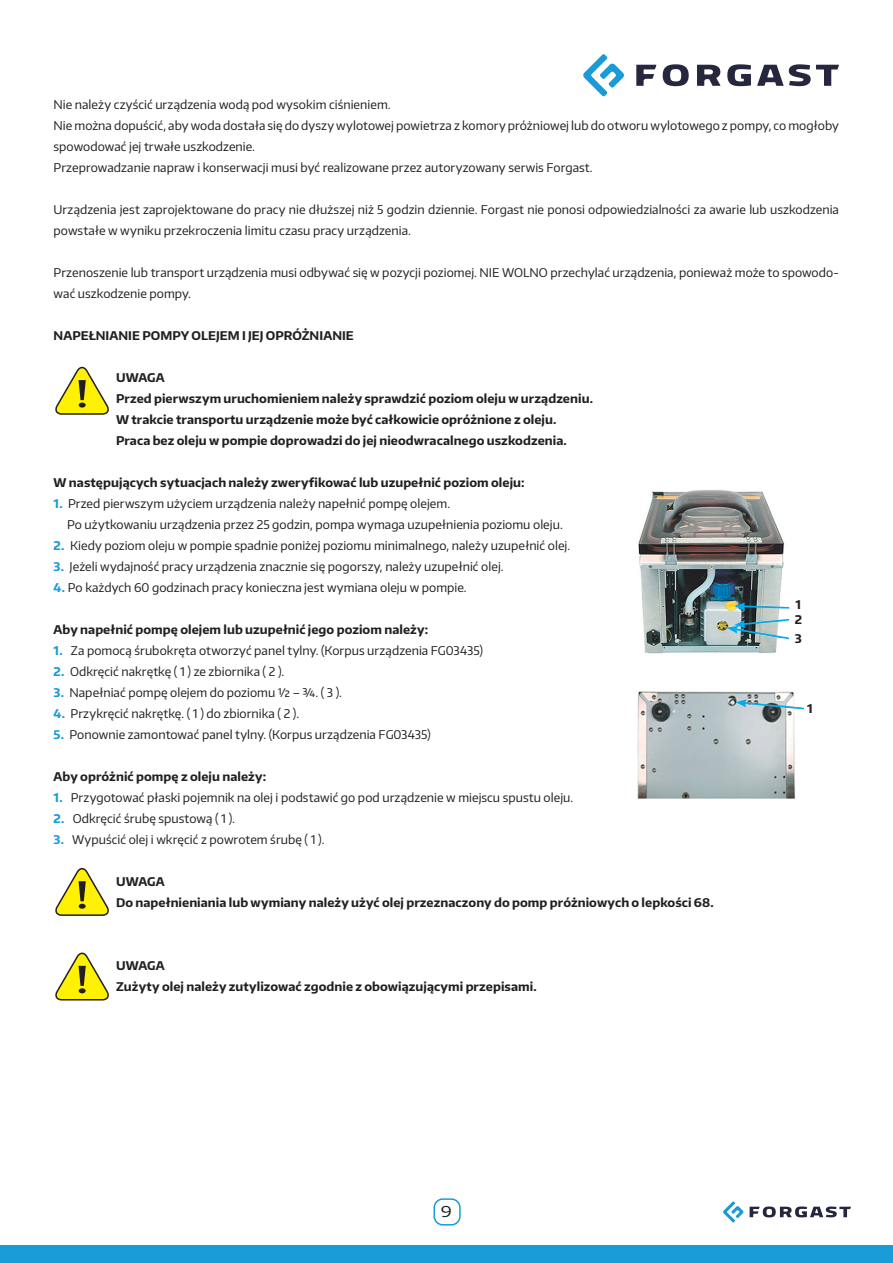
<style>
.page{position:relative;width:893px;height:1263px;background:#fff}
.page>*{position:absolute;margin:0;border:0;box-sizing:border-box;transform-origin:0 0}
.Styl_akapitowy_1{font:15px "Encode Sans";color:#231f20;scale:1.19 1}
.t1{font:12px/21px "Encode Sans";letter-spacing:.005em;color:#231f20}
.Styl_akapitowy_5{font:700 12px "Encode Sans";letter-spacing:.005em;color:#231f20}
.s1{font-weight:700;color:#199bd8}
</style>
<div class="page">
<svg style="left:55px;top:366px;width:54px;height:49px"></svg>
<svg style="left:55px;top:952px;width:54px;height:49px"></svg>
<svg style="left:55px;top:868px;width:54px;height:48px"></svg>
<svg style="left:583px;top:54px;width:41px;height:43px"></svg>
<svg style="left:636px;top:65px;width:20px;height:21px"></svg>
<svg style="left:663px;top:64px;width:26px;height:22px"></svg>
<svg style="left:697px;top:65px;width:23px;height:21px"></svg>
<svg style="left:727px;top:64px;width:24px;height:22px"></svg>
<svg style="left:757px;top:64px;width:82px;height:22px"></svg>
<div style="left:0;top:1246px;width:893px;height:17px;background:#199bd8"></div>
<svg style="left:723px;top:1201px;width:21px;height:21px"></svg>
<svg style="left:750px;top:1206px;width:101px;height:11px"></svg>
<div style="left:433px;top:1198px;width:28px;height:27px;border:2px solid #199bd8;border-radius:9px"></div>
<img style="left:637px;top:691px;width:159px;height:108px">
<svg style="left:735px;top:699px;width:69px;height:11px"></svg>
<img style="left:638px;top:490px;width:147px;height:164px">
<svg style="left:734px;top:602px;width:56px;height:8px"></svg>
<svg style="left:727px;top:618px;width:63px;height:22px"></svg>
<p class="t1" style="left:54px;top:94px;width:339px">Nie należy czyścić urządzenia wodą pod wysokim ciśnieniem.</p>
<p class="t1" style="left:54px;top:115px;width:787px">Nie można dopuścić, aby woda dostała się do dyszy wylotowej powietrza z komory próżniowej lub do otworu wylotowego z pompy, co mogłoby spowodować jej trwałe uszkodzenie.</p>
<p class="t1" style="left:54px;top:157px;width:541px">Przeprowadzanie napraw i konserwacji musi być realizowane przez autoryzowany serwis Forgast.</p>
<p class="t1" style="left:54px;top:199px;width:787px">Urządzenia jest zaprojektowane do pracy nie dłuższej niż 5 godzin dziennie. Forgast nie ponosi odpowiedzialności za awarie lub uszkodzenia powstałe w wyniku przekroczenia limitu czasu pracy urządzenia.</p>
<p class="t1" style="left:54px;top:262px;width:787px">Przenoszenie lub transport urządzenia musi odbywać się w pozycji poziomej. NIE WOLNO przechylać urządzenia, ponieważ może to spowodo&shy;wać uszkodzenie pompy.</p>
<p class="Styl_akapitowy_5" style="left:54px;top:328px;width:302px">NAPEŁNIANIE POMPY OLEJEM I JEJ OPRÓŻNIANIE</p>
<p class="Styl_akapitowy_5" style="left:116px;top:370px;width:50px">UWAGA</p>
<p class="Styl_akapitowy_5" style="left:116px;top:391px;width:478px">Przed pierwszym uruchomieniem należy sprawdzić poziom oleju w urządzeniu.</p>
<p class="Styl_akapitowy_5" style="left:116px;top:412px;width:442px">W trakcie transportu urządzenie może być całkowicie opróżnione z oleju.</p>
<p class="Styl_akapitowy_5" style="left:116px;top:433px;width:452px">Praca bez oleju w pompie doprowadzi do jej nieodwracalnego uszkodzenia.</p>
<p class="Styl_akapitowy_5" style="left:54px;top:475px;width:473px">W następujących sytuacjach należy zweryfikować lub uzupełnić poziom oleju:</p>
<p class="t1" style="left:54px;top:493px;width:398px"><span class="s1">1.</span> Przed pierwszym użyciem urządzenia należy napełnić pompę olejem.</p>
<p class="t1" style="left:67px;top:514px;width:497px">Po użytkowaniu urządzenia przez 25 godzin, pompa wymaga uzupełnienia poziomu oleju.</p>
<p class="t1" style="left:54px;top:535px;width:518px"><span class="s1">2.</span> Kiedy poziom oleju w pompie spadnie poniżej poziomu minimalnego, należy uzupełnić olej.</p>
<p class="t1" style="left:54px;top:556px;width:452px"><span class="s1">3.</span> Jeżeli wydajność pracy urządzenia znacznie się pogorszy, należy uzupełnić olej.</p>
<p class="t1" style="left:54px;top:577px;width:415px"><span class="s1">4.</span> Po każdych 60 godzinach pracy konieczna jest wymiana oleju w pompie.</p>
<p class="Styl_akapitowy_5" style="left:54px;top:622px;width:376px">Aby napełnić pompę olejem lub uzupełnić jego poziom należy:</p>
<p class="t1" style="left:54px;top:640px;width:431px"><span class="s1">1.</span> Za pomocą śrubokręta otworzyć panel tylny. (Korpus urządzenia FG03435)</p>
<p class="t1" style="left:54px;top:661px;width:232px"><span class="s1">2.</span> Odkręcić nakrętkę ( 1 ) ze zbiornika ( 2 ).</p>
<p class="t1" style="left:54px;top:682px;width:290px"><span class="s1">3.</span> Napełniać pompę olejem do poziomu ½ – ¾. ( 3 ).</p>
<p class="t1" style="left:54px;top:703px;width:247px"><span class="s1">4.</span> Przykręcić nakrętkę. ( 1 ) do zbiornika ( 2 ).</p>
<p class="t1" style="left:54px;top:724px;width:379px"><span class="s1">5.</span> Ponownie zamontować panel tylny. (Korpus urządzenia FG03435)</p>
<p class="Styl_akapitowy_5" style="left:54px;top:769px;width:214px">Aby opróżnić pompę z oleju należy:</p>
<p class="t1" style="left:54px;top:787px;width:521px"><span class="s1">1.</span> Przygotować płaski pojemnik na olej i podstawić go pod urządzenie w miejscu spustu oleju.</p>
<p class="t1" style="left:54px;top:808px;width:183px"><span class="s1">2.</span> Odkręcić śrubę spustową ( 1 ).</p>
<p class="t1" style="left:54px;top:829px;width:272px"><span class="s1">3.</span> Wypuścić olej i wkręcić z powrotem śrubę ( 1 ).</p>
<p class="Styl_akapitowy_5" style="left:116px;top:874px;width:50px">UWAGA</p>
<p class="Styl_akapitowy_5" style="left:116px;top:895px;width:599px">Do napełnieniania lub wymiany należy użyć olej przeznaczony do pomp próżniowych o lepkości 68.</p>
<p class="Styl_akapitowy_5" style="left:796px;top:596px;width:7px">1</p>
<p class="Styl_akapitowy_5" style="left:795px;top:612px;width:9px">2</p>
<p class="Styl_akapitowy_5" style="left:795px;top:631px;width:9px">3</p>
<p class="Styl_akapitowy_5" style="left:807px;top:700px;width:7px">1</p>
<p class="Styl_akapitowy_5" style="left:116px;top:958px;width:50px">UWAGA</p>
<p class="Styl_akapitowy_5" style="left:116px;top:979px;width:422px">Zużyty olej należy zutylizować zgodnie z obowiązującymi przepisami.</p>
<p class="Styl_akapitowy_1" style="left:441px;top:1202px;width:11px">9</p>
</div>
